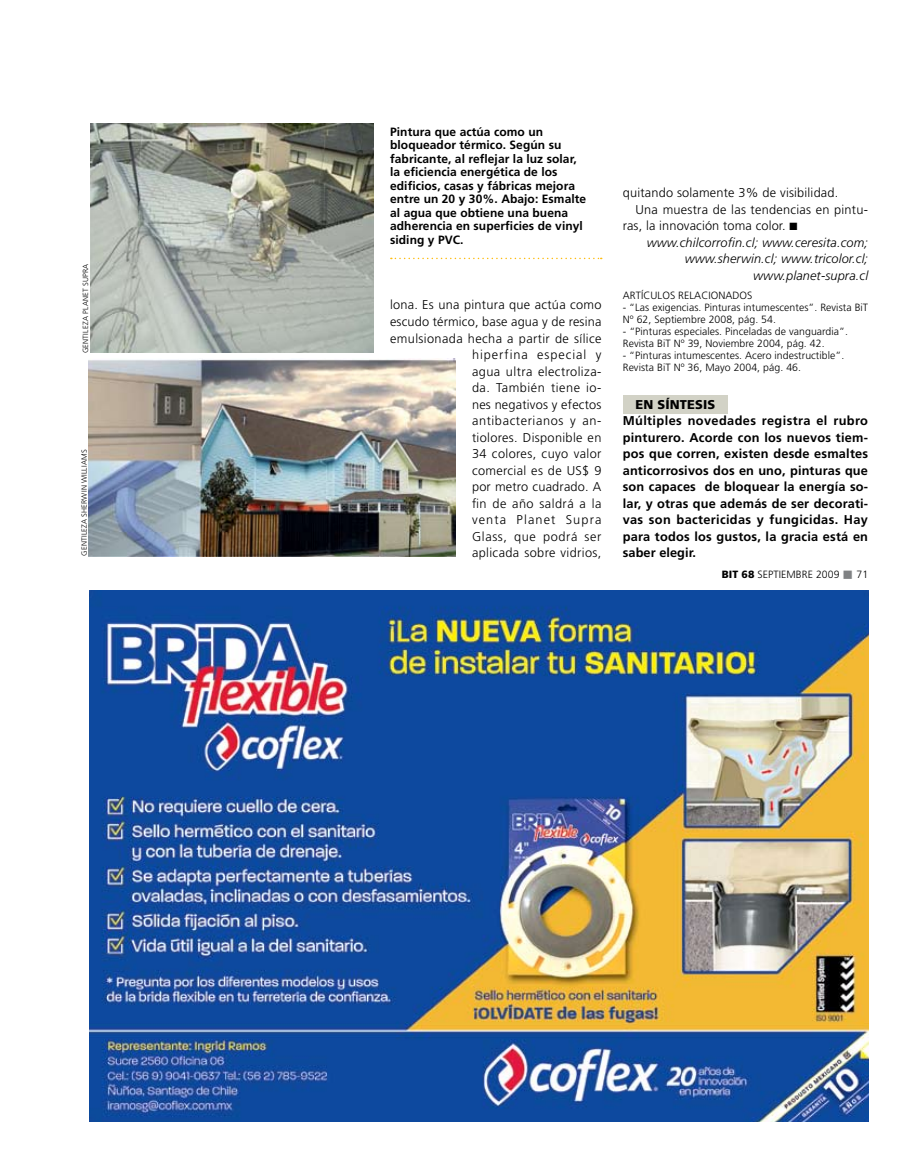
<style>
.page{position:relative;width:915px;height:1170px;background:#fff}
.page>*{position:absolute;margin:0;border:0;box-sizing:border-box;transform-origin:0 0}
.t1{font:300 12.75px/16.5px "Frutiger";letter-spacing:.025em;color:#000;text-align:right}
.t2{font:700 12.75px/16.5px "Frutiger";letter-spacing:.015em;color:#000;text-align:justify}
.t3{font:italic 300 12.75px "Frutiger";letter-spacing:.01em;color:#000}
.t4{font:900 12.75px "Frutiger";letter-spacing:.01em;color:#000}
.t5{font:700 12px/13.5px "Frutiger";letter-spacing:.005em;color:#000}
.t6{font:300 10.5px/12px "Frutiger";letter-spacing:.005em;color:#000}
.t7{font:300 7.5px "Frutiger";letter-spacing:.03em;color:#000}
.s1{font-weight:900}
.s2{color:#808284}
</style>
<div class="page">
<div style="left:623px;top:395px;width:104px;height:18px;background:#d2d2c6"></div>
<img style="left:89px;top:359px;width:366px;height:197px">
<img style="left:91px;top:124px;width:282px;height:229px">
<svg style="left:391px;top:258px;width:210px;height:1px"></svg>
<img style="left:89px;top:590px;width:778px;height:531px">
<p class="t7" style="left:81px;top:353px;width:91px;rotate:-90deg">gentileza planet supra</p>
<p class="t7" style="left:80px;top:556px;width:108px;rotate:-90deg">gentileza sherwin williams</p>
<p class="t5" style="left:390px;top:125px;width:198px">Pintura que actúa como un bloqueador térmico. Según su fabricante, al reflejar la luz solar, la eficiencia energética de los edificios, casas y fábricas mejora entre un 20 y 30%. Abajo: Esmalte al agua que obtiene una buena adherencia en superficies de vinyl siding y PVC.</p>
<p class="t1" style="left:390px;top:297px;width:213px">lona. Es una pintura que actúa como escudo térmico, base agua y de resina emulsionada hecha a partir de sílice hiperfina especial y<br>agua ultra electroliza-<br>da. También tiene io-<br>nes negativos y efectos antibacterianos y an-<br>tiolores. Disponible en<br>34 colores, cuyo valor<br>comercial es de US$ 9<br>por metro cuadrado. A<br>fin de año saldrá a la<br>venta Planet Supra<br>Glass, que podrá ser<br>aplicada sobre vidrios,</p>
<p class="t1" style="left:622px;top:184px;width:217px">quitando solamente 3% de visibilidad.</p>
<p class="t1" style="left:635px;top:201px;width:234px">U na muestra de las tendencias en pintu-</p>
<p class="t1" style="left:622px;top:217px;width:176px">ras, la innovación toma color. ■</p>
<p class="t3" style="left:646px;top:235px;width:223px">www.chilcorrofin.cl; www.ceresita.com;</p>
<p class="t3" style="left:684px;top:251px;width:185px">www.sherwin.cl; www.tricolor.cl;</p>
<p class="t3" style="left:753px;top:268px;width:116px">www.planet-supra.cl</p>
<p class="t6" style="left:622px;top:289px;width:131px">Artíc ulos Relac ionados</p>
<p class="t6" style="left:622px;top:301px;width:247px">- “Las exigencias. Pinturas intumescentes”. Revista BiT<br>Nº 62, Septiembre 2008, pág. 54.</p>
<p class="t6" style="left:622px;top:325px;width:226px">- “Pinturas especiales. Pinceladas de vanguardia”.<br>Revista BiT Nº 39, Noviembre 2004, pág. 42.</p>
<p class="t6" style="left:622px;top:349px;width:223px">- “Pinturas intumescentes. Acero indestructible”.<br>Revista BiT Nº 36, M ayo 2004, pág. 46.</p>
<p class="t4" style="left:635px;top:396px;width:81px">EN SÍNTESIS</p>
<p class="t2" style="left:622px;top:412px;width:247px">Múltiples novedades registra el rubro pinturero. Acorde con los nuevos tiem&shy;pos que corren, existen desde esmaltes anticorrosivos dos en uno, pinturas que son capaces de bloquear la energía so&shy;lar, y otras que además de ser decorati&shy;vas son bactericidas y fungicidas. Hay para todos los gustos, la gracia está en saber elegir.</p>
<p class="t6" style="left:721px;top:568px;width:148px"><span class="s1">BIT 68</span> septiembre 2009 <span class="s2">■</span> 71</p>
</div>
